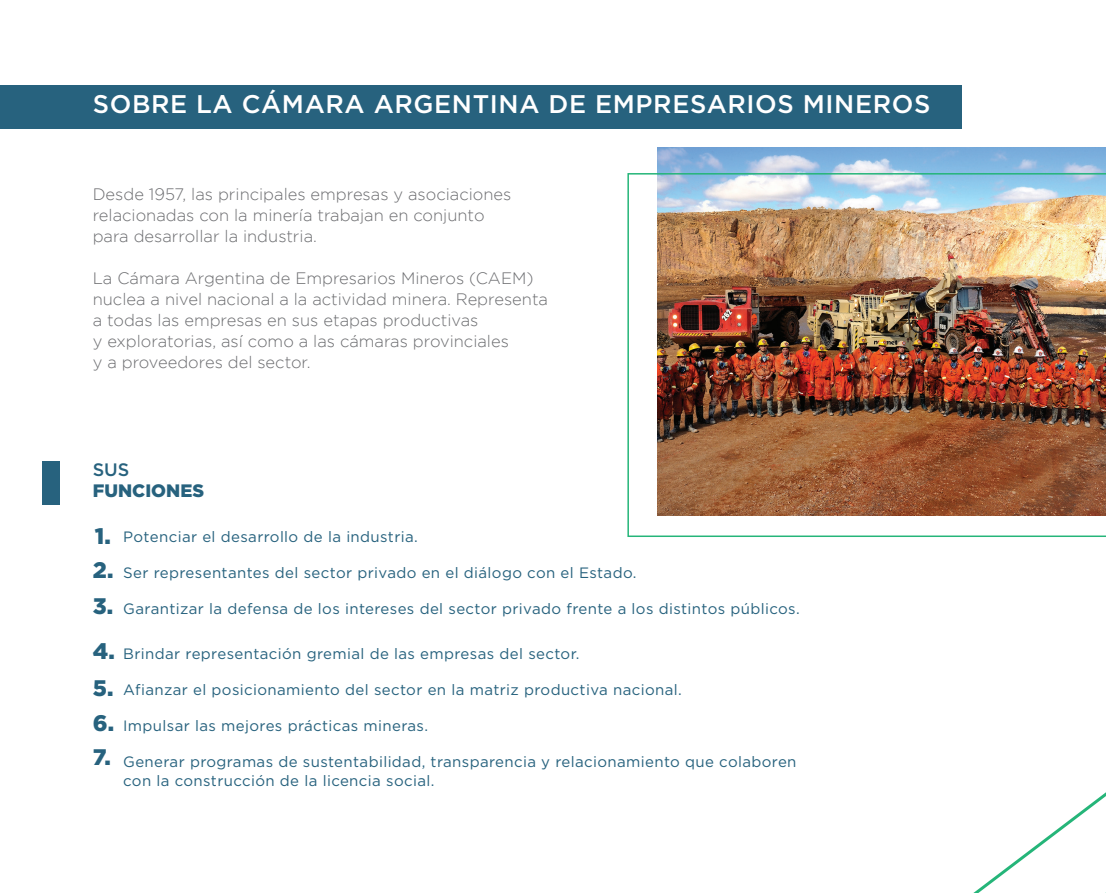
<style>
.page{position:relative;width:1106px;height:893px;background:#fff}
.page>*{position:absolute;margin:0;border:0;box-sizing:border-box;transform-origin:0 0}
.t1{font:500 25.5px "Gotham";letter-spacing:.025em;color:#fff}
.t2{font:900 22.5px "Gotham";color:#27627e}
.t3{font:900 18px "Gotham";color:#27627e}
.t4{font:500 18px "Gotham";color:#27627e}
.t5{font:300 16.5px/21px "Gotham";color:#6c6d70}
.t6{font:15px/19.5px "Gotham";letter-spacing:.025em;color:#27627e}
</style>
<div class="page">
<div style="left:0;top:85px;width:962px;height:44px;background:#27627e"></div>
<div style="left:43px;top:461px;width:17px;height:44px;background:#27627e"></div>
<img style="left:658px;top:148px;width:448px;height:25px">
<img style="left:627px;top:173px;width:479px;height:364px">
<svg style="left:973px;top:792px;width:133px;height:101px"></svg>
<p class="t1" style="left:93px;top:90px;width:839px">SOBRE LA CÁMARA ARGENTINA DE EMPRESARIOS MINEROS</p>
<p class="t5" style="left:93px;top:183px;width:420px">Desde 1957, las principales empresas y asociaciones relacionadas con la minería trabajan en conjunto</p>
<p class="t5" style="left:93px;top:225px;width:226px">para desarrollar la industria.</p>
<p class="t5" style="left:93px;top:267px;width:457px">La Cámara Argentina de Empresarios Mineros (CAEM) nuclea a nivel nacional a la actividad minera. Representa</p>
<p class="t5" style="left:93px;top:309px;width:387px">a todas las empresas en sus etapas productivas</p>
<p class="t5" style="left:93px;top:330px;width:417px">y exploratorias, así como a las cámaras provinciales</p>
<p class="t5" style="left:93px;top:351px;width:219px">y a proveedores del sector.</p>
<p class="t4" style="left:93px;top:459px;width:38px">SUS</p>
<p class="t3" style="left:93px;top:479px;width:113px">FUNCIONES</p>
<p class="t2" style="left:95px;top:521px;width:18px">1.</p>
<p class="t2" style="left:93px;top:555px;width:22px">2.</p>
<p class="t2" style="left:93px;top:591px;width:22px">3.</p>
<p class="t2" style="left:93px;top:636px;width:24px">4.</p>
<p class="t2" style="left:93px;top:673px;width:22px">5.</p>
<p class="t2" style="left:93px;top:707px;width:23px">6.</p>
<p class="t2" style="left:93px;top:741px;width:20px">7.</p>
<p class="t6" style="left:123px;top:526px;width:296px">Potenciar el desarrollo de la industria.</p>
<p class="t6" style="left:123px;top:562px;width:514px">Ser representantes del sector privado en el diálogo con el Estado.</p>
<p class="t6" style="left:123px;top:598px;width:678px">Garantizar la defensa de los intereses del sector privado frente a los distintos públicos.</p>
<p class="t6" style="left:123px;top:643px;width:458px">Brindar representación gremial de las empresas del sector.</p>
<p class="t6" style="left:123px;top:679px;width:560px">Afianzar el posicionamiento del sector en la matriz productiva nacional.</p>
<p class="t6" style="left:123px;top:715px;width:306px">Impulsar las mejores prácticas mineras.</p>
<p class="t6" style="left:123px;top:751px;width:674px">Generar programas de sustentabilidad, transparencia y relacionamiento que colaboren con la construcción de la licencia social.</p>
</div>
